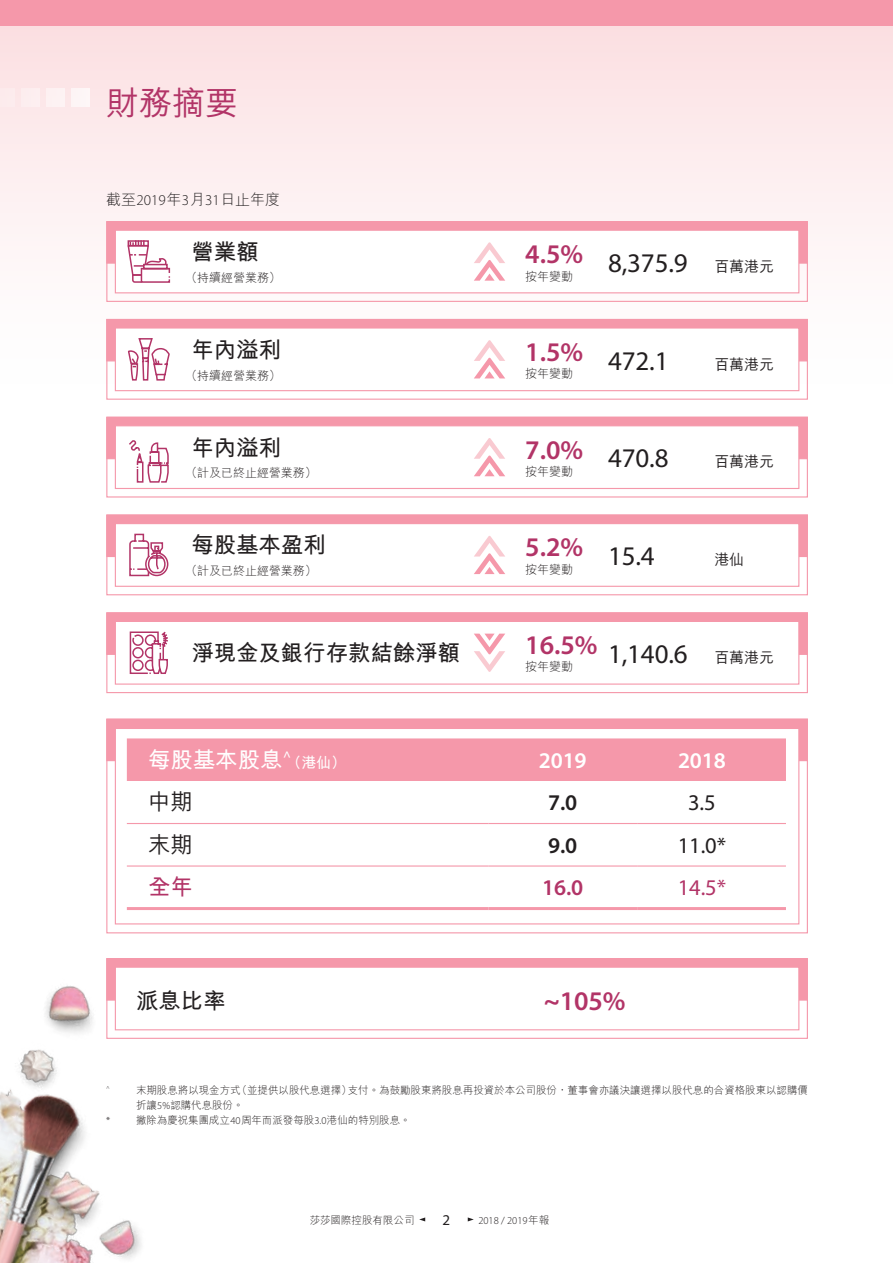
<style>
.page{position:relative;width:893px;height:1263px;background:#fff}
.page>*{position:absolute;margin:0;border:0;box-sizing:border-box;transform-origin:0 0}
.t1{font:500 33px "M Hei HK";color:#b23467}
.t2{font:27px "Myriad Pro";letter-spacing:-.005em;color:#231f20}
.t3{font:600 27px "Myriad Pro";color:#b23467}
.t4{font:700 22.5px "M Hei HK";letter-spacing:-.005em;color:#231f20}
.t5{font:600 22.5px "Myriad Pro";letter-spacing:-.005em;color:#fff}
.t6{font:22.5px "Myriad Pro";color:#231f20}
.t7{font:700 22.5px "M Hei HK";letter-spacing:-.005em;color:#fff}
.t8{font:600 22.5px "Myriad Pro";color:#231f20}
.t9{font:22.5px "Myriad Pro";color:#b23467}
.t10{font:500 22.5px "M Hei HK";color:#231f20}
.t11{font:600 22.5px "Myriad Pro";color:#b23467}
.t12{font:700 22.5px "M Hei HK";color:#b23467}
.t13{font:300 15px "M Hei HK";letter-spacing:-.005em;color:#231f20}
.t14{font:500 15px "M Hei HK";letter-spacing:-.005em;color:#231f20}
.t15{font:700 15px "M Hei HK";color:#fff}
.t16{font:15px "Myriad Pro";color:#231f20}
.t17{font:300 12px "M Hei HK";letter-spacing:-.005em;color:#231f20}
.t18{font:300 10.5px/15px "M Hei HK";letter-spacing:-.005em;color:#231f20}
.t19{font:300 10.5px "Myriad Pro";color:#231f20}
.t20{font:300 6.15px "Myriad Pro";color:#231f20}
.s1{font-family:"Myriad Pro"}
.s2{font-family:"M Hei HK";font-weight:500;font-size:15px}
.s3{font-family:"M Hei HK"}
</style>
<div class="page">
<div style="left:0;top:0;width:893px;height:429px;background:linear-gradient(to bottom,#fbdfe2,#fff)"></div>
<div style="left:0;top:0;width:893px;height:26px;background:#f598aa"></div>
<div style="left:0;top:89px;width:15px;height:18px;background:#fcebed"></div>
<div style="left:22px;top:89px;width:18px;height:18px;background:#fceeef"></div>
<div style="left:46px;top:89px;width:18px;height:18px;background:#fdf2f3"></div>
<div style="left:71px;top:89px;width:18px;height:18px;background:#fdf5f6"></div>
<img style="left:0;top:655px;width:448px;height:608px">
<svg style="left:419px;top:1217px;width:6px;height:4px"></svg>
<svg style="left:468px;top:1217px;width:6px;height:4px"></svg>
<div style="left:106px;top:958px;width:702px;height:42px;background:#f598aa"></div>
<div style="left:106px;top:958px;width:702px;height:81px;border:1px solid #f598aa"></div>
<div style="left:115px;top:966px;width:684px;height:64px;background:#fff;border:1px solid #f598aa"></div>
<div style="left:106px;top:221px;width:702px;height:43px;background:#f598aa;border:1px solid #f598aa"></div>
<div style="left:106px;top:221px;width:702px;height:81px;border:1px solid #f598aa"></div>
<div style="left:115px;top:230px;width:684px;height:63px;background:#fff;border:1px solid #f598aa"></div>
<svg style="left:474px;top:242px;width:31px;height:39px"></svg>
<svg style="left:127px;top:240px;width:44px;height:43px"></svg>
<div style="left:106px;top:319px;width:702px;height:42px;background:#f598aa"></div>
<div style="left:106px;top:319px;width:702px;height:81px;border:1px solid #f598aa"></div>
<div style="left:115px;top:327px;width:684px;height:64px;background:#fff;border:1px solid #f598aa"></div>
<svg style="left:474px;top:340px;width:31px;height:38px"></svg>
<svg style="left:128px;top:338px;width:42px;height:43px"></svg>
<div style="left:106px;top:417px;width:702px;height:42px;background:#f598aa"></div>
<div style="left:106px;top:417px;width:702px;height:80px;border:1px solid #f598aa"></div>
<div style="left:115px;top:425px;width:684px;height:64px;background:#fff;border:1px solid #f598aa"></div>
<svg style="left:474px;top:438px;width:31px;height:38px"></svg>
<svg style="left:129px;top:440px;width:40px;height:43px"></svg>
<div style="left:106px;top:514px;width:702px;height:43px;background:#f598aa"></div>
<div style="left:106px;top:514px;width:702px;height:81px;border:1px solid #f598aa"></div>
<div style="left:115px;top:523px;width:684px;height:64px;background:#fff;border:1px solid #f598aa"></div>
<svg style="left:474px;top:536px;width:31px;height:38px"></svg>
<svg style="left:129px;top:533px;width:40px;height:44px"></svg>
<div style="left:106px;top:612px;width:702px;height:43px;background:#f598aa"></div>
<div style="left:106px;top:719px;width:702px;height:42px;background:#f598aa"></div>
<div style="left:106px;top:612px;width:702px;height:81px;border:1px solid #f598aa"></div>
<div style="left:106px;top:719px;width:702px;height:214px;border:1px solid #f598aa"></div>
<div style="left:115px;top:621px;width:684px;height:64px;background:#fff;border:1px solid #f598aa"></div>
<div style="left:115px;top:728px;width:684px;height:196px;background:#fff;border:1px solid #f598aa"></div>
<svg style="left:474px;top:634px;width:31px;height:38px"></svg>
<svg style="left:129px;top:631px;width:39px;height:43px"></svg>
<div style="left:127px;top:738px;width:659px;height:43px;background:#f598aa"></div>
<hr style="left:127px;top:823px;width:361px;height:1px;background:#f598aa">
<hr style="left:488px;top:823px;width:149px;height:1px;background:#f598aa">
<hr style="left:637px;top:823px;width:149px;height:1px;background:#f598aa">
<hr style="left:127px;top:865px;width:361px;height:1px;background:#f598aa">
<hr style="left:488px;top:865px;width:149px;height:1px;background:#f598aa">
<hr style="left:637px;top:865px;width:149px;height:1px;background:#f598aa">
<hr style="left:127px;top:907px;width:361px;height:3px;background:#f598aa">
<hr style="left:488px;top:907px;width:149px;height:3px;background:#f598aa">
<hr style="left:637px;top:907px;width:149px;height:3px;background:#f598aa">
<h1 class="t1" style="left:106px;top:78px;width:133px">財務摘要</h1>
<h3 class="t13" style="left:106px;top:189px;width:175px">截至<span class="s1">2019</span>年<span class="s1">3</span>月<span class="s1">31</span>日止年度</h3>
<h3 class="t4" style="left:191px;top:235px;width:69px">營業額</h3>
<p class="t17" style="left:185px;top:269px;width:97px">（持續經營業務）</p>
<h3 class="t4" style="left:191px;top:333px;width:91px">年內溢利</h3>
<p class="t17" style="left:185px;top:367px;width:97px">（持續經營業務）</p>
<h3 class="t4" style="left:191px;top:431px;width:91px">年內溢利</h3>
<p class="t17" style="left:185px;top:464px;width:133px">（計及已終止經營業務）</p>
<h3 class="t4" style="left:191px;top:529px;width:136px">每股基本盈利</h3>
<p class="t17" style="left:185px;top:562px;width:133px">（計及已終止經營業務）</p>
<h2 class="t3" style="left:525px;top:237px;width:59px">4.5%</h2>
<p class="t17" style="left:525px;top:268px;width:49px">按年變動</p>
<h2 class="t3" style="left:525px;top:334px;width:59px">1.5%</h2>
<p class="t17" style="left:525px;top:365px;width:49px">按年變動</p>
<h2 class="t3" style="left:525px;top:432px;width:59px">7.0%</h2>
<p class="t17" style="left:525px;top:463px;width:49px">按年變動</p>
<h2 class="t3" style="left:525px;top:530px;width:59px">5.2%</h2>
<p class="t17" style="left:525px;top:561px;width:49px">按年變動</p>
<h2 class="t2" style="left:608px;top:246px;width:168px">8,375.9 <span class="s2">百萬港元</span></h2>
<h2 class="t2" style="left:608px;top:344px;width:62px">472.1</h2>
<h3 class="t14" style="left:714px;top:353px;width:61px">百萬港元</h3>
<h2 class="t2" style="left:608px;top:442px;width:62px">470.8</h2>
<h3 class="t14" style="left:714px;top:451px;width:61px">百萬港元</h3>
<h2 class="t2" style="left:608px;top:540px;width:48px">15.4</h2>
<h3 class="t14" style="left:714px;top:549px;width:31px">港仙</h3>
<h2 class="t3" style="left:525px;top:628px;width:74px">16.5%</h2>
<p class="t17" style="left:525px;top:658px;width:49px">按年變動</p>
<h3 class="t4" style="left:191px;top:637px;width:270px">淨現金及銀行存款結餘淨額</h3>
<h2 class="t2" style="left:608px;top:637px;width:168px">1,140.6 <span class="s2">百萬港元</span></h2>
<h3 class="t7" style="left:148px;top:743px;width:144px">每股基本股息<sup>^</sup></h3>
<h3 class="t15" style="left:286px;top:751px;width:61px">（港仙）</h3>
<h3 class="t5" style="left:539px;top:746px;width:49px">2019</h3>
<h3 class="t5" style="left:678px;top:746px;width:49px">2018</h3>
<h3 class="t10" style="left:148px;top:786px;width:46px">中期</h3>
<h3 class="t8" style="left:548px;top:788px;width:31px">7.0</h3>
<h3 class="t6" style="left:688px;top:789px;width:29px">3.5</h3>
<h3 class="t10" style="left:148px;top:828px;width:46px">末期</h3>
<h3 class="t8" style="left:548px;top:831px;width:31px">9.0</h3>
<h3 class="t6" style="left:678px;top:831px;width:50px">11.0*</h3>
<h3 class="t12" style="left:148px;top:871px;width:46px">全年</h3>
<h3 class="t11" style="left:542px;top:873px;width:43px">16.0</h3>
<h3 class="t9" style="left:678px;top:874px;width:50px">14.5*</h3>
<h3 class="t4" style="left:136px;top:984px;width:91px">派息比率</h3>
<h2 class="t3" style="left:544px;top:983px;width:83px">~105%</h2>
<p class="t20" style="left:106px;top:1085px;width:5px">^</p>
<p class="t18" style="left:136px;top:1082px;width:673px">末期股息將以現金方式（並提供以股代息選擇）支付。為鼓勵股東將股息再投資於本公司股份，董事會亦議決讓選擇以股代息的合資格股東以認購價折讓<span class="s1">5%</span>認購代息股份。</p>
<p class="t19" style="left:106px;top:1114px;width:6px">*</p>
<p class="t18" style="left:136px;top:1112px;width:276px">撇除為慶祝集團成立<span class="s1">40</span>周年而派發每股<span class="s1">3.0</span>港仙的特別股息。</p>
<p class="t18" style="left:310px;top:1212px;width:106px">莎莎國際控股有限公司</p>
<h3 class="t16" style="left:443px;top:1211px;width:9px">2</h3>
<p class="t19" style="left:478px;top:1214px;width:72px">2018 / 2019<span class="s3">年報</span></p>
</div>
